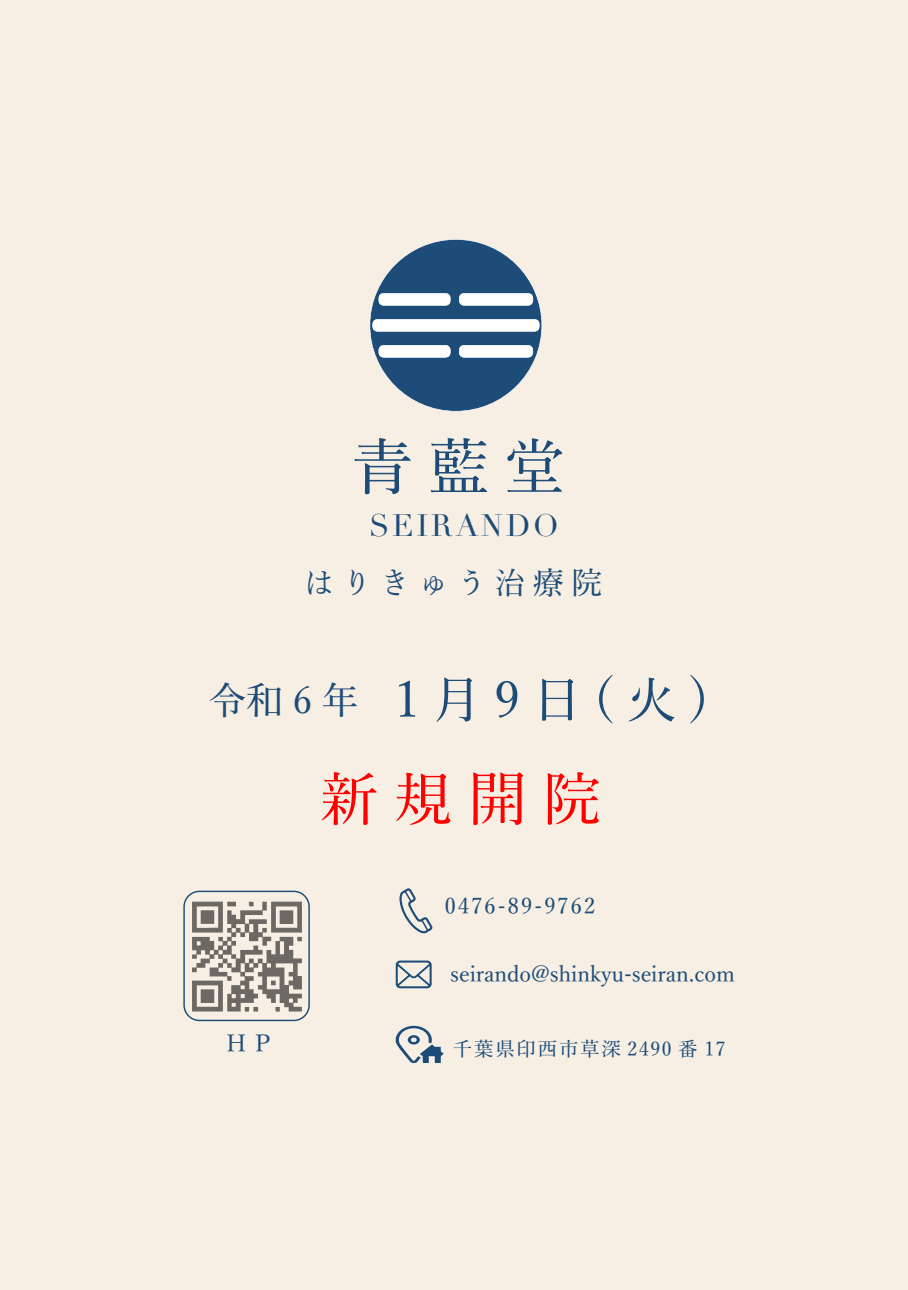
<style>
.page{position:relative;width:908px;height:1290px;background:#fff}
.page>*{position:absolute;margin:0;border:0;box-sizing:border-box;transform-origin:0 0}
.t1{font:500 60.75px "Yu Min";color:#1d4c78}
.t2{font:500 57.5px "Yu Min";color:#f00}
.t3{font:500 50px "Yu Min";color:#1d4c78}
.t4{font:500 30.5px "Yu Min";letter-spacing:.25em;color:#1d4c78}
.t5{font:30.5px "Didot";letter-spacing:.085em;color:#1d4c78}
.t6{font:500 23.5px "Yu Min";color:#1d4c78}
.t7{font:500 22px "Yu Min";color:#1d4c78}
.t8{font:500 22px "Yu Min";letter-spacing:.1em;color:#1d4c78}
.t9{font:500 19.5px "Yu Min";letter-spacing:.085em;color:#1d4c78}
.s1{font-size:37.5px}
</style>
<div class="page">
<div style="left:0;top:0;width:907px;height:1290px;background:#f7efe3"></div>
<div style="left:183px;top:891px;width:127px;height:130px;border:1px solid #1d4c78;border-radius:15px"></div>
<svg style="left:192px;top:901px;width:110px;height:110px"></svg>
<svg style="left:395px;top:960px;width:36px;height:28px"></svg>
<svg style="left:399px;top:888px;width:33px;height:45px"></svg>
<svg style="left:395px;top:1025px;width:48px;height:38px"></svg>
<svg style="left:369px;top:239px;width:173px;height:173px"></svg>
<h1 class="t1" style="left:352px;top:411px;width:215px">青藍堂</h1>
<h3 class="t5" style="left:369px;top:507px;width:191px">SEIRANDO</h3>
<h3 class="t4" style="left:303px;top:554px;width:300px">はりきゅう治療院</h3>
<h3 class="t3" style="left:209px;top:653px;width:501px"><span class="s1">令和6年</span> 1月9日(火)</h3>
<h2 class="t2" style="left:320px;top:746px;width:282px">新規開院</h2>
<p class="t8" style="left:444px;top:885px;width:152px">0476-89-9762</p>
<p class="t6" style="left:226px;top:1021px;width:46px">H P</p>
<p class="t7" style="left:450px;top:953px;width:286px">seirando@shinkyu-seiran.com</p>
<p class="t9" style="left:453px;top:1030px;width:274px">千葉県印西市草深 2490 番 17</p>
</div>
